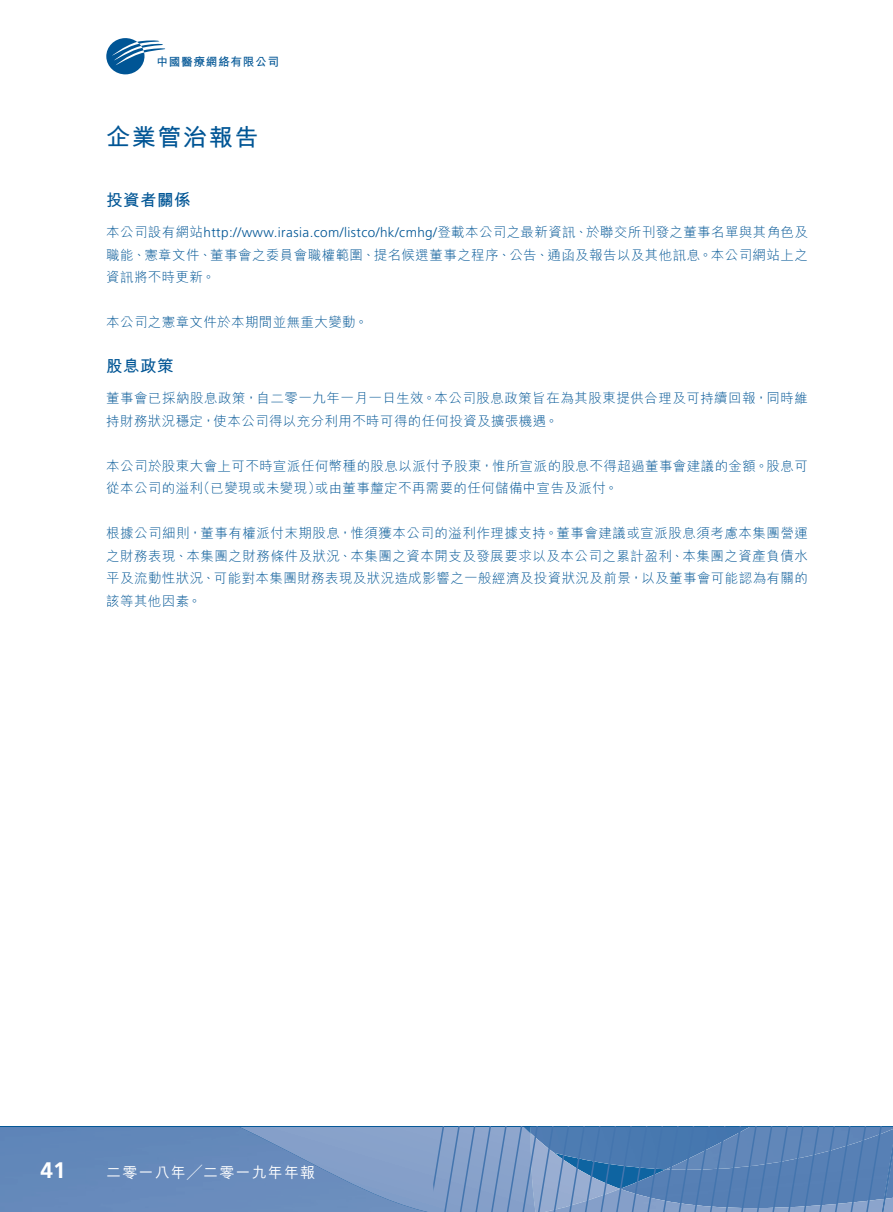
<style>
.page{position:relative;width:893px;height:1212px;background:#fff}
.page>*{position:absolute;margin:0;border:0;box-sizing:border-box;transform-origin:0 0}
.t1{font:24px "M Hei HK Bold E Ten B5 H";letter-spacing:.07em;color:#005595}
.t2{font:700 22.5px "Frutiger LT Std";color:#fff}
.t3{font:16.5px "M Hei HK Bold E Ten B5 H";letter-spacing:.03em;color:#005595}
.t4{font:15px "M Hei HK Medium E Ten B5 H";letter-spacing:.08em;color:#fff}
.t5{font:13.5px/22.5px "M Hei HK Light E Ten B5 H";letter-spacing:.03em;color:#005595}
.t6{font:300 13.5px "Frutiger LT Std";letter-spacing:.03em;color:#005595}
.t7{font:11.7px "M Hei HK Bold E Ten B5 H";letter-spacing:.055em;color:#005595}
.s1{font-family:"M Hei HK Light E Ten B5 H";font-weight:400}
</style>
<div class="page">
<div style="left:0;top:1127px;width:239px;height:85px;background:#6489ba"></div>
<svg style="left:239px;top:1127px;width:654px;height:85px;background:#6a8ebd"></svg>
<svg style="left:106px;top:38px;width:59px;height:37px"></svg>
<p class="t7" style="left:156px;top:57px;width:124px">中國醫療網絡有限公司</p>
<h1 class="t1" style="left:106px;top:128px;width:154px">企業管治報告</h1>
<p class="t3" style="left:106px;top:194px;width:86px">投資者關係</p>
<p class="t6" style="left:106px;top:227px;width:703px"><span class="s1">本公司設有網站</span>http://www.irasia.com/listco/hk/cmhg/<span class="s1">登載本公司之最新資訊、於聯交所刊發之董事名單與其角色及</span></p>
<p class="t5" style="left:106px;top:245px;width:703px">職能、憲章文件、董事會之委員會職權範圍、提名候選董事之程序、公告、通函及報告以及其他訊息。本公司網站上之資訊將不時更新。</p>
<p class="t5" style="left:106px;top:313px;width:263px">本公司之憲章文件於本期間並無重大變動。</p>
<p class="t3" style="left:106px;top:360px;width:69px">股息政策</p>
<p class="t5" style="left:106px;top:389px;width:703px">董事會已採納股息政策，自二零一九年一月一日生效。本公司股息政策旨在為其股東提供合理及可持續回報，同時維持財務狀況穩定，使本公司得以充分利用不時可得的任何投資及擴張機遇。</p>
<p class="t5" style="left:106px;top:456px;width:703px">本公司於股東大會上可不時宣派任何幣種的股息以派付予股東，惟所宣派的股息不得超過董事會建議的金額。股息可從本公司的溢利（已變現或未變現）或由董事釐定不再需要的任何儲備中宣告及派付。</p>
<p class="t5" style="left:106px;top:524px;width:703px;text-align:justify">根據公司細則，董事有權派付末期股息，惟須獲本公司的溢利作理據支持。董事會建議或宣派股息須考慮本集團營運之財務表現、本集團之財務條件及狀況、本集團之資本開支及發展要求以及本公司之累計盈利、本集團之資產負債水平及流動性狀況、可能對本集團財務表現及狀況造成影響之一般經濟及投資狀況及前景，以及董事會可能認為有關的該等其他因素。</p>
<h2 class="t2" style="left:41px;top:1161px;width:27px">41</h2>
<p class="t4" style="left:106px;top:1166px;width:211px">二零一八年╱二零一九年年報</p>
</div>
